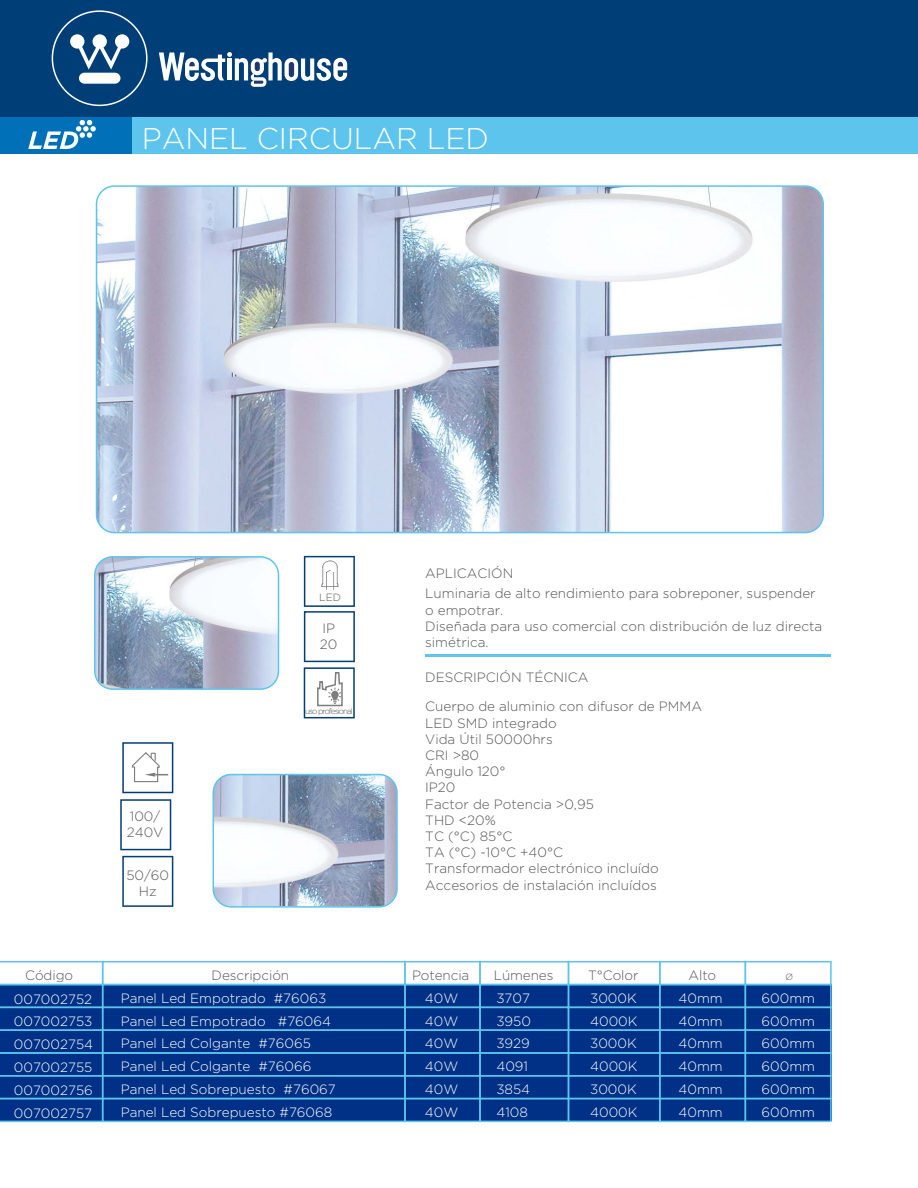
<style>
.page{position:relative;width:918px;height:1188px;background:#fff}
.page>*{position:absolute;margin:0;border:0;box-sizing:border-box;transform-origin:0 0}
.t1{font:300 30px "Gotham";color:#fff}
.t2{font:300 13.5px/16.2px "Gotham";color:#575756}
.t3{font:300 13.5px/22.8px "Gotham";color:#fff;text-align:justify}
.t4{font:300 10.5px "Gotham";color:#575756}
.t5{font:300 9px "Gotham";color:#565655}
.t6{font:300 8.25px "Gotham";letter-spacing:-.125em;color:#59595b}
</style>
<div class="page">
<img style="left:96px;top:188px;width:727px;height:345px">
<div style="left:96px;top:185px;width:728px;height:348px;border:2px solid #5dc5ed;border-radius:18px"></div>
<div style="left:0;top:0;width:918px;height:118px;background:#003e78"></div>
<div style="left:0;top:118px;width:132px;height:36px;background:#0071b9"></div>
<div style="left:132px;top:118px;width:786px;height:36px;background:#5dc5ed"></div>
<div style="left:52px;top:10px;width:96px;height:96px;border:2px solid #fff;border-radius:50%"></div>
<svg style="left:70px;top:34px;width:59px;height:36px"></svg>
<div style="left:79px;top:73px;width:41px;height:11px;background:#fff;border-radius:6px"></div>
<svg style="left:285px;top:58px;width:13px;height:23px"></svg>
<svg style="left:289px;top:62px;width:5px;height:15px"></svg>
<svg style="left:301px;top:58px;width:46px;height:23px"></svg>
<svg style="left:159px;top:52px;width:123px;height:35px"></svg>
<div style="left:255px;top:62px;width:5px;height:9px;background:#20386a;border-radius:3px"></div>
<svg style="left:79px;top:120px;width:14px;height:3px"></svg>
<img style="left:28px;top:123px;width:68px;height:26px">
<hr style="left:425px;top:654px;width:406px;height:3px;background:#5dc5ed">
<svg style="left:120px;top:799px;width:51px;height:51px"></svg>
<svg style="left:122px;top:856px;width:51px;height:51px"></svg>
<svg style="left:304px;top:556px;width:51px;height:162px"></svg>
<svg style="left:122px;top:742px;width:51px;height:51px"></svg>
<div style="left:0;top:985px;width:831px;height:136px;background:#003186"></div>
<div style="left:102px;top:961px;width:304px;height:24px;border:2px solid #5dc5ed"></div>
<div style="left:404px;top:961px;width:77px;height:24px;border:2px solid #5dc5ed"></div>
<div style="left:568px;top:961px;width:93px;height:24px;border:2px solid #5dc5ed"></div>
<div style="left:659px;top:961px;width:87px;height:24px;border:2px solid #5dc5ed"></div>
<div style="left:102px;top:984px;width:304px;height:24px;border:2px solid #5dc5ed"></div>
<div style="left:404px;top:984px;width:77px;height:24px;border:2px solid #5dc5ed"></div>
<div style="left:568px;top:984px;width:93px;height:24px;border:2px solid #5dc5ed"></div>
<div style="left:659px;top:984px;width:87px;height:24px;border:2px solid #5dc5ed"></div>
<div style="left:102px;top:1007px;width:304px;height:24px;border:2px solid #5dc5ed"></div>
<div style="left:404px;top:1007px;width:77px;height:24px;border:2px solid #5dc5ed"></div>
<div style="left:568px;top:1007px;width:93px;height:24px;border:2px solid #5dc5ed"></div>
<div style="left:659px;top:1007px;width:87px;height:24px;border:2px solid #5dc5ed"></div>
<div style="left:745px;top:961px;width:87px;height:24px;border:2px solid #5dc5ed"></div>
<div style="left:745px;top:984px;width:87px;height:24px;border:2px solid #5dc5ed"></div>
<div style="left:745px;top:1007px;width:87px;height:24px;border:2px solid #5dc5ed"></div>
<div style="left:102px;top:1029px;width:304px;height:25px;border:2px solid #5dc5ed"></div>
<div style="left:404px;top:1029px;width:77px;height:25px;border:2px solid #5dc5ed"></div>
<div style="left:568px;top:1029px;width:93px;height:25px;border:2px solid #5dc5ed"></div>
<div style="left:659px;top:1029px;width:87px;height:25px;border:2px solid #5dc5ed"></div>
<div style="left:102px;top:1052px;width:304px;height:25px;border:2px solid #5dc5ed"></div>
<div style="left:404px;top:1052px;width:77px;height:25px;border:2px solid #5dc5ed"></div>
<div style="left:568px;top:1052px;width:93px;height:25px;border:2px solid #5dc5ed"></div>
<div style="left:659px;top:1052px;width:87px;height:25px;border:2px solid #5dc5ed"></div>
<div style="left:102px;top:1075px;width:304px;height:24px;border:2px solid #5dc5ed"></div>
<div style="left:404px;top:1075px;width:77px;height:24px;border:2px solid #5dc5ed"></div>
<div style="left:568px;top:1075px;width:93px;height:24px;border:2px solid #5dc5ed"></div>
<div style="left:659px;top:1075px;width:87px;height:24px;border:2px solid #5dc5ed"></div>
<div style="left:745px;top:1029px;width:87px;height:25px;border:2px solid #5dc5ed"></div>
<div style="left:745px;top:1052px;width:87px;height:25px;border:2px solid #5dc5ed"></div>
<div style="left:745px;top:1075px;width:87px;height:24px;border:2px solid #5dc5ed"></div>
<svg style="left:0;top:961px;width:103px;height:161px"></svg>
<div style="left:102px;top:1098px;width:304px;height:24px;border:2px solid #5dc5ed"></div>
<div style="left:404px;top:1098px;width:77px;height:24px;border:2px solid #5dc5ed"></div>
<div style="left:479px;top:961px;width:90px;height:24px;border:2px solid #5dc5ed"></div>
<div style="left:479px;top:984px;width:90px;height:24px;border:2px solid #5dc5ed"></div>
<div style="left:479px;top:1007px;width:90px;height:24px;border:2px solid #5dc5ed"></div>
<div style="left:479px;top:1029px;width:90px;height:25px;border:2px solid #5dc5ed"></div>
<div style="left:479px;top:1052px;width:90px;height:25px;border:2px solid #5dc5ed"></div>
<div style="left:479px;top:1075px;width:90px;height:24px;border:2px solid #5dc5ed"></div>
<div style="left:479px;top:1098px;width:90px;height:24px;border:2px solid #5dc5ed"></div>
<div style="left:568px;top:1098px;width:93px;height:24px;border:2px solid #5dc5ed"></div>
<div style="left:659px;top:1098px;width:87px;height:24px;border:2px solid #5dc5ed"></div>
<div style="left:745px;top:1098px;width:87px;height:24px;border:2px solid #5dc5ed"></div>
<img style="left:97px;top:557px;width:181px;height:132px">
<img style="left:213px;top:774px;width:182px;height:131px">
<div style="left:213px;top:774px;width:185px;height:134px;border:2px solid #5dc5ed;border-radius:18px"></div>
<div style="left:94px;top:556px;width:185px;height:134px;border:2px solid #5dc5ed;border-radius:18px"></div>
<h1 class="t1" style="left:142px;top:119px;width:349px">PANEL CIRCULAR LED</h1>
<p class="t2" style="left:127px;top:808px;width:38px">100/<br>240V</p>
<p class="t2" style="left:126px;top:867px;width:44px;text-align:center">50/60<br>Hz</p>
<p class="t4" style="left:319px;top:591px;width:23px">LED</p>
<p class="t2" style="left:320px;top:620px;width:19px">IP<br>20</p>
<p class="t6" style="left:305px;top:706px;width:49px">uso profesional</p>
<p class="t2" style="left:425px;top:565px;width:90px">APLICACIÓN</p>
<p class="t2" style="left:425px;top:585px;width:398px">Luminaria de alto rendimiento para sobreponer, suspender o empotrar.<br>Diseñada para uso comercial con distribución de luz directa simétrica.</p>
<p class="t2" style="left:425px;top:669px;width:165px">DESCRIPCIÓN TÉCNICA</p>
<p class="t2" style="left:425px;top:698px;width:278px">Cuerpo de aluminio con difusor de PMMA<br>LED SMD integrado<br>Vida Útil 50000hrs<br>CRI &gt;80<br>Ángulo 120°<br>IP20<br>Factor de Potencia &gt;0,95<br>THD &lt;20%<br>TC (°C) 85°C<br>TA (°C) -10°C +40°C<br>Transformador electrónico incluído<br>Accesorios de instalación incluídos</p>
<p class="t2" style="left:25px;top:967px;width:49px">Código</p>
<p class="t2" style="left:212px;top:967px;width:79px">Descripción</p>
<p class="t2" style="left:412px;top:967px;width:59px">Potencia</p>
<p class="t2" style="left:494px;top:966px;width:61px">Lúmenes</p>
<p class="t2" style="left:588px;top:966px;width:52px">T°Color</p>
<p class="t2" style="left:689px;top:967px;width:29px">Alto</p>
<p class="t3" style="left:14px;top:987px;width:81px">007002752<br>007002753<br>007002754<br>007002755<br>007002756<br>007002757</p>
<p class="t3" style="left:425px;top:986px;width:35px">40W 40W 40W 40W 40W 40W</p>
<p class="t3" style="left:496px;top:986px;width:36px;text-align:left">3707<br>3950<br>3929<br>4091<br>3854<br>4108</p>
<p class="t3" style="left:590px;top:986px;width:49px">3000K 4000K 3000K 4000K 3000K 4000K</p>
<p class="t3" style="left:762px;top:986px;width:55px">600mm 600mm 600mm 600mm 600mm 600mm</p>
<p class="t5" style="left:786px;top:971px;width:9px">Ø</p>
<p class="t3" style="left:121px;top:986px;width:217px;text-align:left">Panel Led Empotrado #76063<br>Panel Led Empotrado #76064<br>Panel Led Colgante #76065<br>Panel Led Colgante #76066<br>Panel Led Sobrepuesto #76067<br>Panel Led Sobrepuesto #76068</p>
<p class="t3" style="left:678px;top:986px;width:46px">40mm 40mm 40mm 40mm 40mm 40mm</p>
</div>
